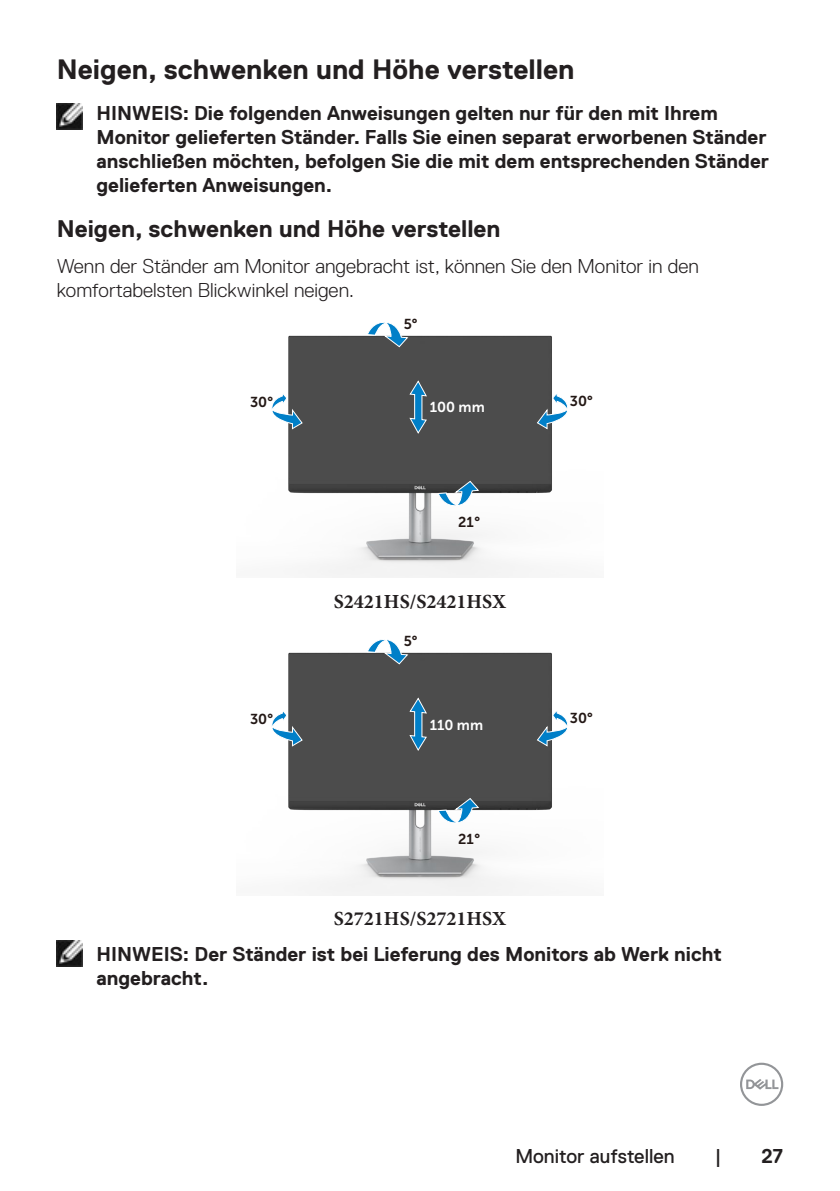
<style>
.page{position:relative;width:840px;height:1191px;background:#fff}
.page>*{position:absolute;margin:0;border:0;box-sizing:border-box;transform-origin:0 0}
.Head2{font:700 28px "Dell Replica";color:#231f20}
.Head3{font:700 24px "Dell Replica";color:#231f20}
.t1{font:700 20px/24px "Dell Replica";color:#231f20}
.Paragraph{font:300 20px/24px "Dell Replica";color:#231f20}
.Paragraph-2{font:700 20px "Minion Pro";color:#231f20}
.t2{font:20px "Dell Replica";color:#231f20}
.t3{font:14.4px "Museo Sans For Dell 700";color:#231815}
.t4{font:14.4px "Museo Sans For Dell 700";color:#fff}
</style>
<div class="page">
<svg style="left:740px;top:1062px;width:42px;height:44px"></svg>
<img style="left:57px;top:104px;width:25px;height:25px">
<img style="left:288px;top:335px;width:264px;height:243px">
<svg style="left:408px;top:379px;width:19px;height:56px"></svg>
<svg style="left:366px;top:322px;width:43px;height:26px"></svg>
<svg style="left:535px;top:335px;width:33px;height:95px"></svg>
<svg style="left:271px;top:335px;width:32px;height:95px"></svg>
<svg style="left:437px;top:480px;width:43px;height:28px"></svg>
<img style="left:288px;top:652px;width:264px;height:243px">
<svg style="left:408px;top:696px;width:19px;height:56px"></svg>
<svg style="left:366px;top:639px;width:43px;height:26px"></svg>
<svg style="left:535px;top:652px;width:33px;height:95px"></svg>
<svg style="left:271px;top:652px;width:32px;height:95px"></svg>
<svg style="left:437px;top:797px;width:43px;height:28px"></svg>
<img style="left:57px;top:941px;width:25px;height:25px">
<p class="Head2" style="left:57px;top:53px;width:519px">Neigen, schwenken und Höhe verstellen</p>
<p class="t1" style="left:96px;top:101px;width:673px">HINWEIS: Die folgenden Anweisungen gelten nur für den mit Ihrem Monitor gelieferten Ständer. Falls Sie einen separat erworbenen Ständer anschließen möchten, befolgen Sie die mit dem entsprechenden Ständer gelieferten Anweisungen.</p>
<p class="Head3" style="left:57px;top:216px;width:445px">Neigen, schwenken und Höhe verstellen</p>
<p class="Paragraph" style="left:57px;top:254px;width:643px">Wenn der Ständer am Monitor angebracht ist, können Sie den Monitor in den komfortabelsten Blickwinkel neigen.</p>
<p class="t3" style="left:403px;top:316px;width:15px">5°</p>
<p class="t3" style="left:250px;top:394px;width:24px">30°</p>
<p class="t3" style="left:569px;top:393px;width:24px">30°</p>
<p class="t4" style="left:429px;top:399px;width:57px">100 mm</p>
<p class="t3" style="left:458px;top:513px;width:24px">21°</p>
<p class="Paragraph-2" style="left:333px;top:588px;width:174px">S2421HS/S2421HSX</p>
<p class="t3" style="left:403px;top:633px;width:15px">5°</p>
<p class="t3" style="left:250px;top:711px;width:24px">30°</p>
<p class="t3" style="left:569px;top:710px;width:24px">30°</p>
<p class="t4" style="left:429px;top:716px;width:55px">110 mm</p>
<p class="t3" style="left:458px;top:830px;width:24px">21°</p>
<p class="Paragraph-2" style="left:333px;top:905px;width:174px">S2721HS/S2721HSX</p>
<p class="t1" style="left:96px;top:942px;width:626px">HINWEIS: Der Ständer ist bei Lieferung des Monitors ab Werk nicht angebracht.</p>
<p class="t2" style="left:515px;top:1144px;width:161px">Monitor aufstellen</p>
<p class="t2" style="left:714px;top:1144px;width:8px">|</p>
<p class="t1" style="left:761px;top:1143px;width:23px">27</p>
</div>
